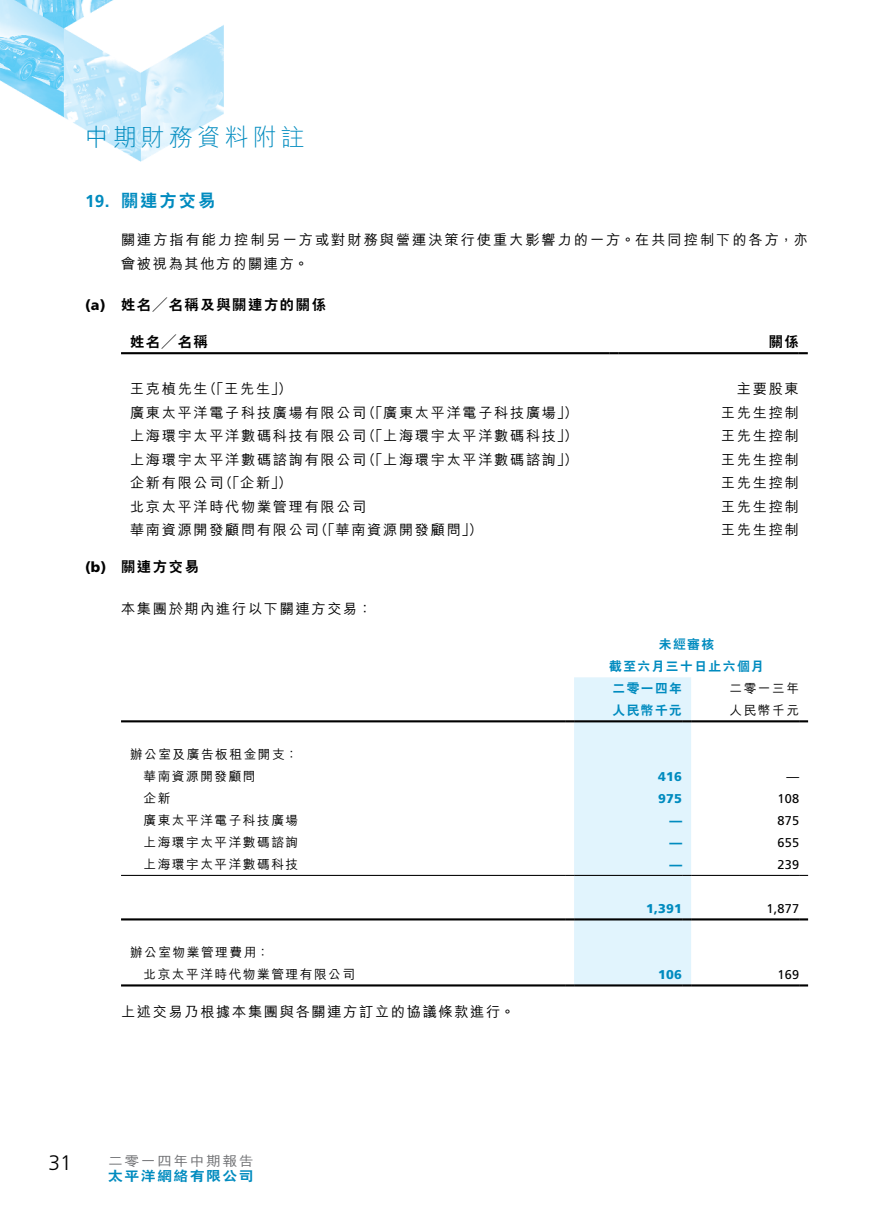
<style>
.page{position:relative;width:893px;height:1212px;background:#fff}
.page>*{position:absolute;margin:0;border:0;box-sizing:border-box;transform-origin:0 0}
.t1{font:300 24px "M Hei HK";letter-spacing:.165em;color:#008bbf}
.t2{font:300 21px "Frutiger LT Std";color:#000}
.t3{font:800 17.25px "C Hei 2 HK";letter-spacing:.115em;color:#008bbf}
.t4{font:700 17.25px "Frutiger LT Std";color:#008bbf}
.t5{font:500 14.25px "M Hei HK";letter-spacing:.115em;color:#000}
.t6{font:500 14.25px/23.2px "M Hei HK";letter-spacing:.135em;color:#000}
.t7{font:800 14.25px "C Hei 2 HK";letter-spacing:.115em;color:#000}
.t8{font:900 14.25px "Frutiger LT Std";color:#000}
.t9{font:500 13.5px "M Hei HK";letter-spacing:.1em;color:#6d6e71;scale:1.1 1}
.t10{font:800 13.5px "C Hei 2 HK";letter-spacing:.1em;color:#008bbf;scale:1.1 1}
.t11{font:500 12.75px "M Hei HK";letter-spacing:.115em;color:#000}
.t12{font:800 12.75px/22px "C Hei 2 HK";letter-spacing:.115em;color:#008bbf;text-align:center}
.t13{font:12.75px "Frutiger LT Std";letter-spacing:.015em;color:#000}
.t14{font:900 12.75px "Frutiger LT Std";letter-spacing:.015em;color:#008bbf}
</style>
<div class="page">
<img style="left:0;top:0;width:809px;height:987px">
<svg style="left:121px;top:330px;width:687px;height:211px"></svg>
<hr style="left:121px;top:352px;width:489px;height:2px;background:#000">
<svg style="left:610px;top:352px;width:9px;height:2px"></svg>
<hr style="left:619px;top:352px;width:180px;height:2px;background:#000">
<svg style="left:799px;top:352px;width:9px;height:2px"></svg>
<svg style="left:121px;top:633px;width:687px;height:351px"></svg>
<hr style="left:121px;top:720px;width:444px;height:2px;background:#000">
<hr style="left:691px;top:720px;width:108px;height:2px;background:#000">
<svg style="left:799px;top:720px;width:9px;height:2px"></svg>
<hr style="left:121px;top:918px;width:444px;height:2px;background:#000">
<hr style="left:691px;top:918px;width:108px;height:2px;background:#000">
<svg style="left:799px;top:918px;width:9px;height:2px"></svg>
<hr style="left:121px;top:984px;width:444px;height:2px;background:#000">
<hr style="left:691px;top:984px;width:108px;height:2px;background:#000">
<svg style="left:799px;top:984px;width:9px;height:2px"></svg>
<hr style="left:121px;top:875px;width:444px;height:1px;background:#000">
<svg style="left:565px;top:677px;width:126px;height:309px;background:#deeff7"></svg>
<hr style="left:691px;top:875px;width:108px;height:1px;background:#000">
<h1 class="t1" style="left:85px;top:120px;width:221px">中期財務資料附註</h1>
<p class="t4" style="left:85px;top:191px;width:26px">19.</p>
<p class="t8" style="left:85px;top:296px;width:22px">a( )</p>
<p class="t3" style="left:121px;top:189px;width:96px">關連方交易</p>
<p class="t6" style="left:121px;top:227px;width:688px">關連方指有能力控制另一方或對財務與營運決策行使重大影響力的一方。在共同控制下的各方，亦會被視為其他方的關連方。</p>
<p class="t7" style="left:121px;top:295px;width:206px">姓名╱名稱及與關連方的關係</p>
<p class="t7" style="left:130px;top:332px;width:79px">姓名╱名稱</p>
<p class="t7" style="left:769px;top:332px;width:32px">關係</p>
<p class="t8" style="left:85px;top:559px;width:23px">b( )</p>
<p class="t5" style="left:130px;top:378px;width:79px">王克楨先生</p>
<p class="t5" style="left:203px;top:378px;width:91px">（「王先生」）</p>
<p class="t5" style="left:130px;top:402px;width:238px">廣東太平洋電子科技廣場有限公司</p>
<p class="t5" style="left:361px;top:402px;width:218px">（「廣東太平洋電子科技廣場」）</p>
<p class="t5" style="left:130px;top:425px;width:238px">上海環宇太平洋數碼科技有限公司</p>
<p class="t5" style="left:361px;top:425px;width:218px">（「上海環宇太平洋數碼科技」）</p>
<p class="t5" style="left:130px;top:449px;width:238px">上海環宇太平洋數碼諮詢有限公司</p>
<p class="t5" style="left:361px;top:449px;width:218px">（「上海環宇太平洋數碼諮詢」）</p>
<p class="t5" style="left:130px;top:472px;width:95px">企新有限公司</p>
<p class="t5" style="left:219px;top:472px;width:75px">（「企新」）</p>
<p class="t5" style="left:130px;top:496px;width:238px">北京太平洋時代物業管理有限公司</p>
<p class="t5" style="left:130px;top:520px;width:190px">華南資源開發顧問有限公司</p>
<p class="t7" style="left:121px;top:557px;width:79px">關連方交易</p>
<p class="t5" style="left:314px;top:520px;width:170px">（「華南資源開發顧問」）</p>
<p class="t5" style="left:121px;top:598px;width:252px">本集團於期內進行以下關連方交易：</p>
<p class="t11" style="left:130px;top:745px;width:169px">辦公室及廣告板租金開支：</p>
<p class="t11" style="left:144px;top:767px;width:114px">華南資源開發顧問</p>
<p class="t11" style="left:144px;top:789px;width:28px">企新</p>
<p class="t11" style="left:144px;top:811px;width:156px">廣東太平洋電子科技廣場</p>
<p class="t11" style="left:144px;top:833px;width:156px">上海環宇太平洋數碼諮詢</p>
<p class="t11" style="left:144px;top:855px;width:156px">上海環宇太平洋數碼科技</p>
<p class="t5" style="left:737px;top:378px;width:63px">主要股東</p>
<p class="t5" style="left:721px;top:402px;width:79px">王先生控制</p>
<p class="t5" style="left:721px;top:425px;width:79px">王先生控制</p>
<p class="t5" style="left:721px;top:449px;width:79px">王先生控制</p>
<p class="t5" style="left:721px;top:472px;width:79px">王先生控制</p>
<p class="t5" style="left:721px;top:496px;width:79px">王先生控制</p>
<p class="t5" style="left:721px;top:520px;width:79px">王先生控制</p>
<p class="t12" style="left:609px;top:634px;width:156px">未經審核<br>截至六月三十日止六個月</p>
<p class="t11" style="left:729px;top:679px;width:71px">二零一三年</p>
<p class="t12" style="left:612px;top:678px;width:71px">二零一四年</p>
<p class="t12" style="left:612px;top:700px;width:71px">人民幣千元</p>
<p class="t11" style="left:729px;top:701px;width:71px">人民幣千元</p>
<p class="t14" style="left:658px;top:769px;width:25px">416</p>
<p class="t13" style="left:786px;top:769px;width:14px">—</p>
<p class="t14" style="left:658px;top:791px;width:25px">975</p>
<p class="t13" style="left:777px;top:791px;width:23px">108</p>
<p class="t14" style="left:669px;top:813px;width:14px">—</p>
<p class="t13" style="left:777px;top:813px;width:23px">875</p>
<p class="t14" style="left:669px;top:835px;width:14px">—</p>
<p class="t13" style="left:777px;top:835px;width:23px">655</p>
<p class="t14" style="left:669px;top:857px;width:14px">—</p>
<p class="t13" style="left:777px;top:857px;width:23px">239</p>
<p class="t11" style="left:130px;top:943px;width:141px">辦公室物業管理費用：</p>
<p class="t11" style="left:144px;top:965px;width:213px">北京太平洋時代物業管理有限公司</p>
<p class="t5" style="left:121px;top:1002px;width:395px">上述交易乃根據本集團與各關連方訂立的協議條款進行。</p>
<p class="t14" style="left:646px;top:901px;width:37px">1,391</p>
<p class="t14" style="left:658px;top:967px;width:25px">106</p>
<p class="t13" style="left:766px;top:901px;width:34px">1,877</p>
<p class="t13" style="left:777px;top:967px;width:23px">169</p>
<h2 class="t2" style="left:49px;top:1150px;width:25px">31</h2>
<p class="t9" style="left:108px;top:1151px;width:134px">二零一四年中期報告</p>
<p class="t10" style="left:108px;top:1166px;width:134px">太平洋網絡有限公司</p>
</div>
